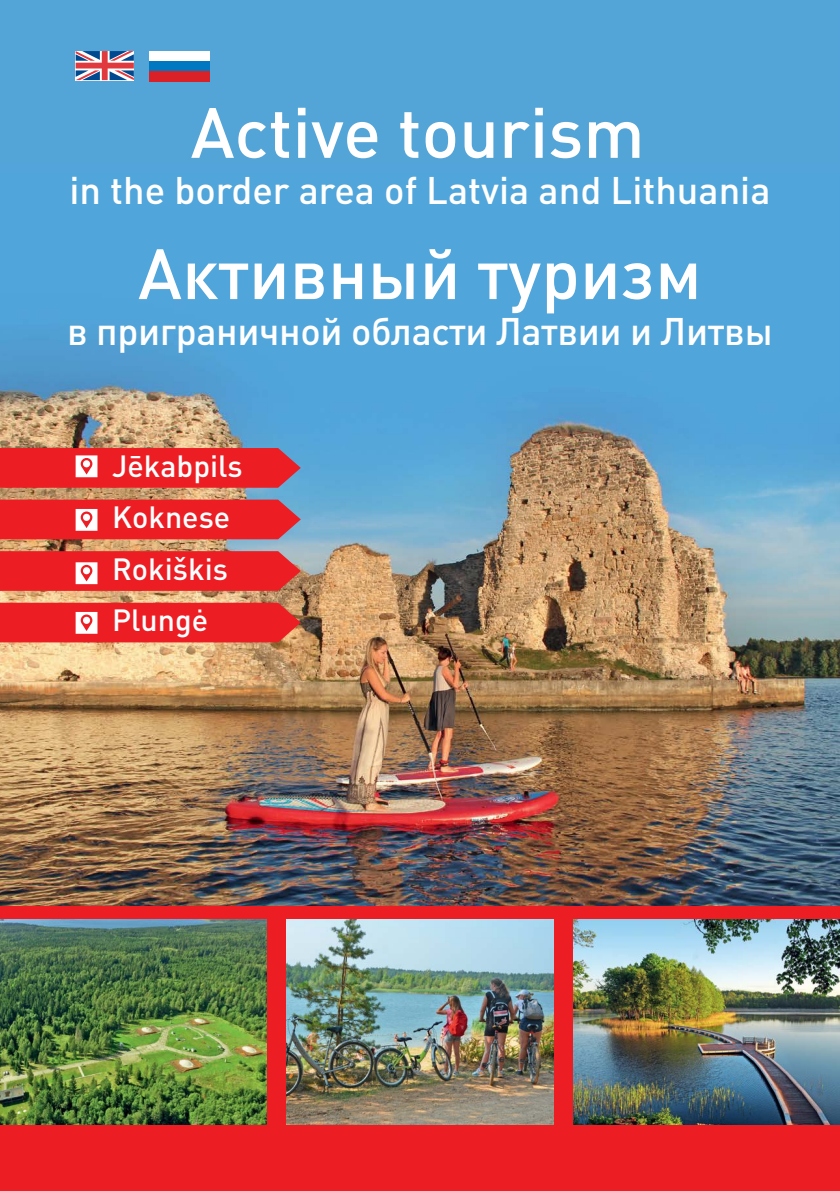
<style>
.page{position:relative;width:840px;height:1191px;background:#fff}
.page>*{position:absolute;margin:0;border:0;box-sizing:border-box;transform-origin:0 0}
.t1{font:500 70px "DIN Pro";color:#fff}
.t2{font:500 38px "DIN Pro";letter-spacing:-.01em;color:#fff}
.t3{font:500 30.4px/51.6px "DIN Pro";color:#fff}
</style>
<div class="page">
<div style="left:0;top:0;width:839px;height:1191px;background:#ed1d24"></div>
<img style="left:286px;top:920px;width:267px;height:204px">
<img style="left:0;top:0;width:839px;height:905px">
<img style="left:0;top:920px;width:266px;height:204px">
<img style="left:573px;top:920px;width:266px;height:204px">
<svg style="left:0;top:499px;width:300px;height:40px"></svg>
<svg style="left:0;top:448px;width:300px;height:40px"></svg>
<svg style="left:0;top:551px;width:300px;height:40px"></svg>
<svg style="left:0;top:603px;width:300px;height:39px"></svg>
<div style="left:149px;top:51px;width:60px;height:10px;background:#fff"></div>
<div style="left:149px;top:61px;width:60px;height:10px;background:#0077c1"></div>
<div style="left:149px;top:71px;width:60px;height:10px;background:#da2128"></div>
<svg style="left:76px;top:51px;width:58px;height:29px;background:#ab8197"></svg>
<h1 class="t1" style="left:190px;top:85px;width:455px">Active tourism</h1>
<p class="t2" style="left:69px;top:164px;width:702px">in the border area of Latvia and Lithuania</p>
<h1 class="t1" style="left:138px;top:226px;width:565px">Активный туризм</h1>
<p class="t2" style="left:67px;top:305px;width:706px">в приграничной области Латвии и Литвы</p>
<p class="t3" style="left:112px;top:438px;width:132px">Jēkabpils</p>
<p class="t3" style="left:112px;top:490px;width:119px">Koknese</p>
<p class="t3" style="left:112px;top:542px;width:117px">Rokiškis<br>Plungė</p>
</div>
